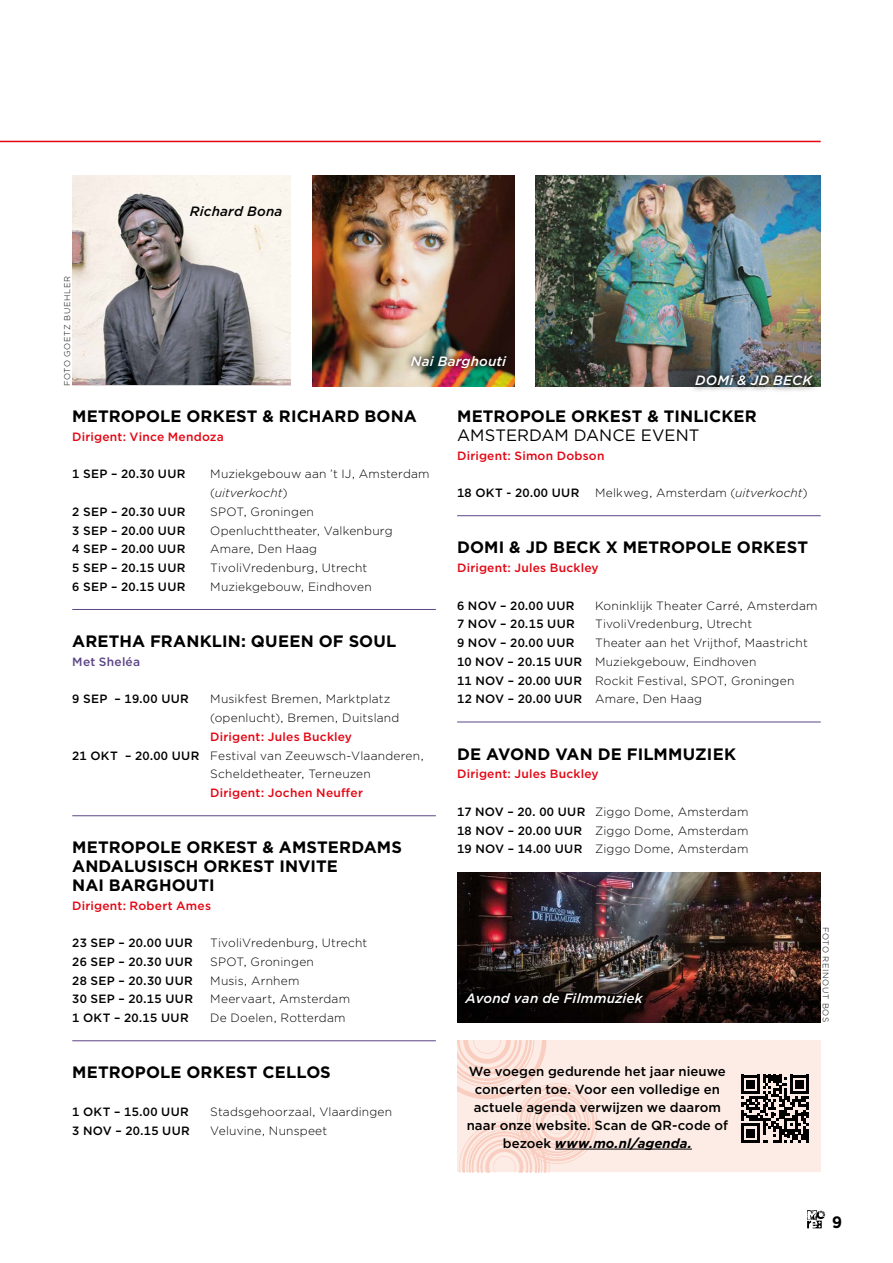
<style>
.page{position:relative;width:893px;height:1263px;background:#fff}
.page>*{position:absolute;margin:0;border:0;box-sizing:border-box;transform-origin:0 0}
.t1{font:700 16.5px/18.8px "Gotham";letter-spacing:.01em;color:#000}
.t2{font:16.5px "Gotham";letter-spacing:.005em;color:#000}
.t3{font:italic 500 13.5px "Gotham";letter-spacing:.01em;color:#fff}
.t4{font:italic 500 13.5px "Gotham";letter-spacing:.015em;color:#000}
.t5{font:500 13.2px/18px "Gotham";letter-spacing:.005em;color:#000;text-align:center}
.t6{font:300 12px/18.8px "Gotham";letter-spacing:.015em;color:#000}
.t7{font:500 12px "Gotham";letter-spacing:.03em;color:#000}
.t8{font:500 12px "Gotham";letter-spacing:.015em;color:#e30613}
.t9{font:500 12px "Gotham";letter-spacing:.02em;color:#5c4586}
.t10{font:300 8.25px "Gotham";letter-spacing:.08em;color:#000}
.s1{font-style:italic}
.s2{font-weight:500}
.s3{font-weight:700;font-style:italic}
</style>
<div class="page">
<hr style="left:0;top:141px;width:821px;height:1px;background:#e30613">
<hr style="left:72px;top:609px;width:364px;height:1px;background:#5c4586">
<hr style="left:72px;top:815px;width:364px;height:1px;background:#5c4586">
<hr style="left:72px;top:1040px;width:364px;height:1px;background:#5c4586">
<hr style="left:457px;top:515px;width:364px;height:1px;background:#5c4586">
<hr style="left:457px;top:722px;width:364px;height:1px;background:#5c4586">
<img style="left:72px;top:176px;width:219px;height:208px">
<img style="left:312px;top:176px;width:202px;height:210px">
<img style="left:457px;top:872px;width:364px;height:150px">
<img style="left:536px;top:176px;width:285px;height:210px">
<div style="left:688px;top:367px;width:132px;height:26px;background:#000;opacity:.75"></div>
<div style="left:403px;top:348px;width:111px;height:27px;background:#000;opacity:.75"></div>
<div style="left:457px;top:1041px;width:364px;height:131px;background:#fdece5"></div>
<img style="left:457px;top:1041px;width:172px;height:131px">
<hr style="left:555px;top:1149px;width:137px;height:1px;background:#000">
<svg style="left:741px;top:1075px;width:68px;height:67px"></svg>
<div style="left:463px;top:990px;width:183px;height:16px;background:#000"></div>
<svg style="left:807px;top:1210px;width:18px;height:18px"></svg>
<p class="t10" style="left:62px;top:386px;width:112px;rotate:-90deg">FOTO GOETZ BUEHLER</p>
<p class="t4" style="left:190px;top:202px;width:94px">Richard Bona</p>
<p class="t3" style="left:411px;top:352px;width:97px">Nai Barghouti</p>
<p class="t3" style="left:695px;top:371px;width:118px">DOMi &amp; JD BECK</p>
<h1 class="t1" style="left:72px;top:407px;width:346px">METROPOLE ORKEST &amp; RICHARD BONA</h1>
<p class="t8" style="left:72px;top:429px;width:153px">Dirigent: Vince Mendoza</p>
<p class="t7" style="left:72px;top:466px;width:115px">1 SEP – 20.30 UUR</p>
<p class="t6" style="left:210px;top:464px;width:221px">Muziekgebouw aan ’t IJ, Amsterdam (<span class="s1">uitverkocht</span>)</p>
<p class="t7" style="left:72px;top:504px;width:115px">2 SEP – 20.30 UUR</p>
<p class="t6" style="left:210px;top:502px;width:105px">SPOT, Groningen</p>
<p class="t7" style="left:72px;top:522px;width:115px">3 SEP – 20.00 UUR</p>
<p class="t6" style="left:210px;top:520px;width:184px">Openluchttheater, Valkenburg</p>
<p class="t7" style="left:72px;top:541px;width:115px">4 SEP – 20.00 UUR</p>
<p class="t6" style="left:210px;top:539px;width:108px">Amare, Den Haag</p>
<p class="t7" style="left:72px;top:560px;width:115px">5 SEP – 20.15 UUR</p>
<p class="t6" style="left:210px;top:558px;width:158px">TivoliVredenburg, Utrecht</p>
<p class="t7" style="left:72px;top:579px;width:115px">6 SEP – 20.15 UUR</p>
<p class="t6" style="left:210px;top:577px;width:163px">Muziekgebouw, Eindhoven</p>
<h1 class="t1" style="left:72px;top:632px;width:326px">ARETHA FRANKLIN: QUEEN OF SOUL</h1>
<p class="t9" style="left:72px;top:654px;width:69px">Met Sheléa</p>
<p class="t7" style="left:72px;top:691px;width:118px">9 SEP – 19.00 UUR</p>
<p class="t6" style="left:210px;top:689px;width:191px">Musikfest Bremen, Marktplatz (openlucht), Bremen, Duitsland</p>
<p class="t8" style="left:210px;top:729px;width:143px">Dirigent: Jules Buckley</p>
<p class="t6" style="left:72px;top:745px;width:353px"><span class="s2">21 OKT – 20.00 UUR</span> Festival van Zeeuwsch-Vlaanderen,</p>
<p class="t6" style="left:210px;top:764px;width:162px">Scheldetheater, Terneuzen</p>
<p class="t8" style="left:210px;top:785px;width:154px">Dirigent: Jochen Neuffer</p>
<h1 class="t1" style="left:72px;top:838px;width:331px">METROPOLE ORKEST &amp; AMSTERDAMS<br>ANDALUSISCH ORKEST INVITE<br>NAI BARGHOUTI</h1>
<p class="t8" style="left:72px;top:897px;width:140px">Dirigent: Robert Ames</p>
<p class="t7" style="left:72px;top:935px;width:122px">23 SEP – 20.00 UUR</p>
<p class="t6" style="left:210px;top:933px;width:158px">TivoliVredenburg, Utrecht</p>
<p class="t7" style="left:72px;top:954px;width:122px">26 SEP – 20.30 UUR</p>
<p class="t6" style="left:210px;top:952px;width:105px">SPOT, Groningen</p>
<p class="t7" style="left:72px;top:972px;width:122px">28 SEP – 20.30 UUR</p>
<p class="t6" style="left:210px;top:970px;width:91px">Musis, Arnhem</p>
<p class="t7" style="left:72px;top:991px;width:122px">30 SEP – 20.15 UUR</p>
<p class="t6" style="left:210px;top:989px;width:141px">Meervaart, Amsterdam</p>
<p class="t7" style="left:72px;top:1010px;width:118px">1 OKT – 20.15 UUR</p>
<p class="t6" style="left:210px;top:1008px;width:137px">De Doelen, Rotterdam</p>
<h1 class="t1" style="left:72px;top:1063px;width:260px">METROPOLE ORKEST CELLOS</h1>
<p class="t7" style="left:72px;top:1104px;width:118px">1 OKT – 15.00 UUR</p>
<p class="t6" style="left:210px;top:1102px;width:183px">Stadsgehoorzaal, Vlaardingen</p>
<p class="t7" style="left:72px;top:1122px;width:119px">3 NOV – 20.15 UUR</p>
<p class="t6" style="left:210px;top:1121px;width:118px">Veluvine, Nunspeet</p>
<h1 class="t1" style="left:457px;top:407px;width:301px">METROPOLE ORKEST &amp; TINLICKER</h1>
<h1 class="t2" style="left:457px;top:424px;width:244px">AMSTERDAM DANCE EVENT</h1>
<p class="t8" style="left:457px;top:447px;width:149px">Dirigent: Simon Dobson</p>
<p class="t7" style="left:457px;top:485px;width:124px">18 OKT - 20.00 UUR</p>
<p class="t6" style="left:595px;top:483px;width:214px">Melkweg, Amsterdam (<span class="s1">uitverkocht</span>)</p>
<h1 class="t1" style="left:457px;top:538px;width:352px">DOMI &amp; JD BECK X METROPOLE ORKEST</h1>
<p class="t8" style="left:457px;top:560px;width:143px">Dirigent: Jules Buckley</p>
<p class="t7" style="left:457px;top:597px;width:119px">6 NOV – 20.00 UUR</p>
<p class="t6" style="left:595px;top:596px;width:224px">Koninklijk Theater Carré, Amsterdam</p>
<p class="t7" style="left:457px;top:616px;width:119px">7 NOV – 20.15 UUR</p>
<p class="t6" style="left:595px;top:614px;width:158px">TivoliVredenburg, Utrecht</p>
<p class="t7" style="left:457px;top:635px;width:119px">9 NOV – 20.00 UUR</p>
<p class="t6" style="left:457px;top:633px;width:352px;text-indent:138px">Theater aan het Vrijthof, Maastricht <span class="s2">10 NOV – 20.15 UUR</span> Muziekgebouw, Eindhoven<br><span class="s2">11 NOV – 20.00 UUR</span> Rockit Festival, SPOT, Groningen <span class="s2">12 NOV – 20.00 UUR</span> Amare, Den Haag</p>
<h1 class="t1" style="left:457px;top:744px;width:280px">DE AVOND VAN DE FILMMUZIEK</h1>
<p class="t8" style="left:457px;top:766px;width:143px">Dirigent: Jules Buckley</p>
<p class="t6" style="left:457px;top:802px;width:293px;text-align:justify"><span class="s2">17 NOV – 20. 00 UUR</span> Ziggo Dome, Amsterdam <span class="s2">18 NOV – 20.00 UUR</span> Ziggo Dome, Amsterdam <span class="s2">19 NOV – 14.00 UUR</span> Ziggo Dome, Amsterdam</p>
<p class="t3" style="left:466px;top:990px;width:179px">Avond van de Filmmuziek</p>
<p class="t5" style="left:467px;top:1062px;width:263px">We voegen gedurende het jaar nieuwe concerten toe. Voor een volledige en actuele agenda verwijzen we daarom naar onze website. Scan de QR-code of bezoek <span class="s3">www.mo.nl/agenda.</span></p>
<p class="t10" style="left:831px;top:927px;width:97px;rotate:90deg">FOTO REINOUT BOS</p>
<h1 class="t1" style="left:832px;top:1213px;width:11px">9</h1>
</div>
